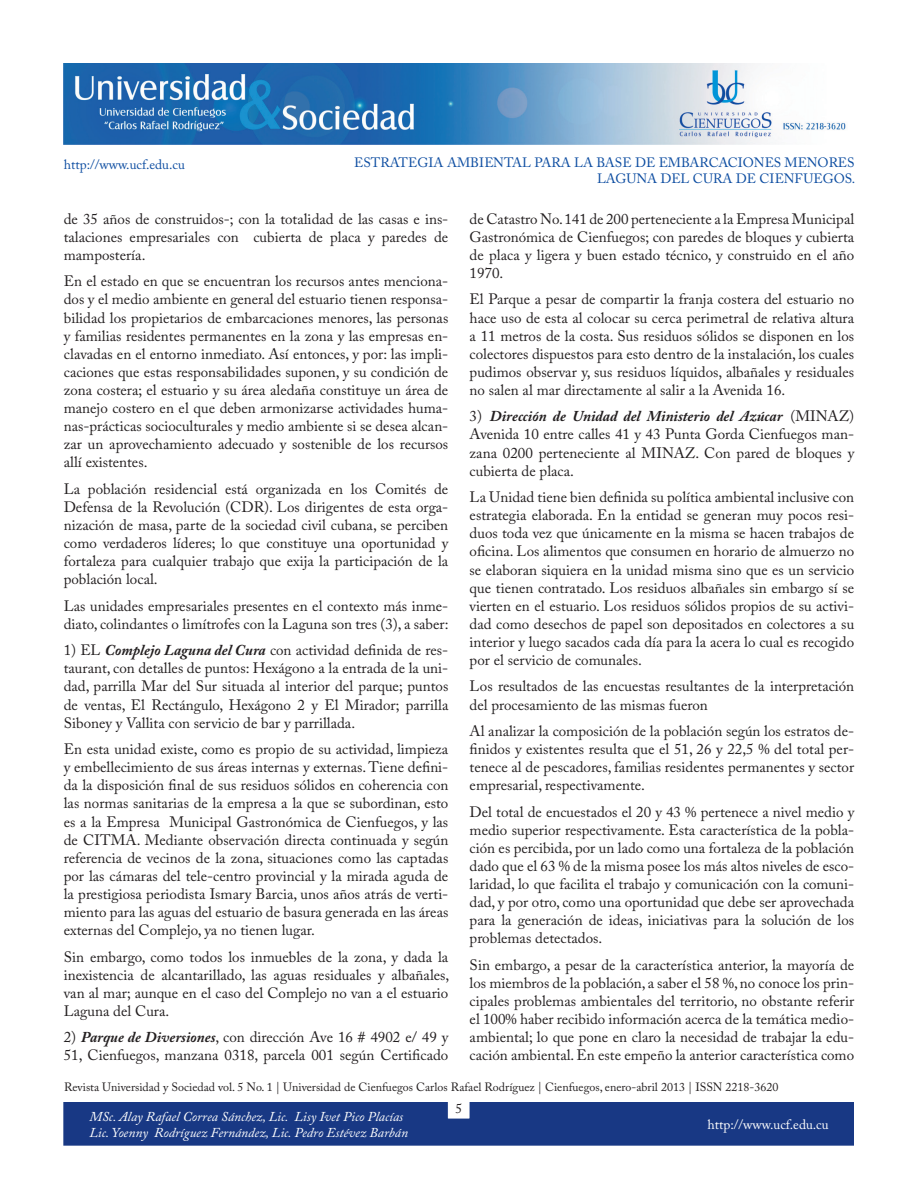
<style>
.page{position:relative;width:918px;height:1188px;background:#fff}
.page>*{position:absolute;margin:0;border:0;box-sizing:border-box;transform-origin:0 0}
.texto{font:15px/18.1px "Adobe Caslon Pro";color:#231f20;text-align:justify}
.t1{font:italic 13.5px/16.2px "Adobe Caslon Pro";color:#fff}
.t2{font:13.5px/16.2px "Adobe Caslon Pro";color:#0d4da1;text-align:right}
.t3{font:13.5px "Adobe Caslon Pro";color:#fff}
.t4{font:13.5px "Adobe Caslon Pro";color:#231f20}
.t5{font:12px "Adobe Caslon Pro";color:#231f20}
.s1{font-weight:700;font-style:italic}
</style>
<div class="page">
<img style="left:64px;top:64px;width:782px;height:80px">
<div style="left:64px;top:1103px;width:790px;height:42px;background:#183884"></div>
<p class="t2" style="left:64px;top:156px;width:123px">http://www.ucf.edu.cu</p>
<p class="t2" style="left:354px;top:154px;width:503px">ESTRATEGIA AMBIENTAL PARA LA BASE DE EMBARCACIONES MENORES<br>LAGUNA DEL CURA DE CIENFUEGOS.</p>
<p class="texto" style="left:64px;top:209px;width:386px">de 35 años de construidos-; con la totalidad de las casas e ins&shy;talaciones empresariales con cubierta de placa y paredes de mampostería.</p>
<p class="texto" style="left:64px;top:272px;width:386px">En el estado en que se encuentran los recursos antes menciona&shy;dos y el medio ambiente en general del estuario tienen responsa&shy;bilidad los propietarios de embarcaciones menores, las personas y familias residentes permanentes en la zona y las empresas en&shy;clavadas en el entorno inmediato. Así entonces, y por: las impli&shy;caciones que estas responsabilidades suponen, y su condición de zona costera; el estuario y su área aledaña constituye un área de manejo costero en el que deben armonizarse actividades huma&shy;nas-prácticas socioculturales y medio ambiente si se desea alcan&shy;zar un aprovechamiento adecuado y sostenible de los recursos allí existentes.</p>
<p class="texto" style="left:64px;top:479px;width:386px">La población residencial está organizada en los Comités de Defensa de la Revolución (CDR). Los dirigentes de esta orga&shy;nización de masa, parte de la sociedad civil cubana, se perciben como verdaderos líderes; lo que constituye una oportunidad y fortaleza para cualquier trabajo que exija la participación de la población local.</p>
<p class="texto" style="left:64px;top:596px;width:386px">Las unidades empresariales presentes en el contexto más inme&shy;diato, colindantes o limítrofes con la Laguna son tres (3), a saber:</p>
<p class="texto" style="left:64px;top:641px;width:386px">1) EL <span class="s1">Complejo Laguna del Cura</span> con actividad definida de res&shy;taurant, con detalles de puntos: Hexágono a la entrada de la uni&shy;dad, parrilla Mar del Sur situada al interior del parque; puntos de ventas, El Rectángulo, Hexágono 2 y El Mirador; parrilla Siboney y Vallita con servicio de bar y parrillada.</p>
<p class="texto" style="left:64px;top:740px;width:386px">En esta unidad existe, como es propio de su actividad, limpieza y embellecimiento de sus áreas internas y externas. Tiene defini&shy;da la disposición final de sus residuos sólidos en coherencia con las normas sanitarias de la empresa a la que se subordinan, esto es a la Empresa Municipal Gastronómica de Cienfuegos, y las de CITMA. Mediante observación directa continuada y según referencia de vecinos de la zona, situaciones como las captadas por las cámaras del tele-centro provincial y la mirada aguda de la prestigiosa periodista Ismary Barcia, unos años atrás de verti&shy;miento para las aguas del estuario de basura generada en las áreas externas del Complejo, ya no tienen lugar.</p>
<p class="texto" style="left:64px;top:947px;width:387px">Sin embargo, como todos los inmuebles de la zona, y dada la inexistencia de alcantarillado, las aguas residuales y albañales, van al mar; aunque en el caso del Complejo no van a el estuario Laguna del Cura.</p>
<p class="texto" style="left:64px;top:1028px;width:386px">2) <span class="s1">Parque de Diversiones</span>, con dirección Ave 16 # 4902 e/ 49 y<br>51, Cienfuegos, manzana 0318, parcela 001 según Certificado</p>
<p class="texto" style="left:470px;top:209px;width:386px">de Catastro No. 141 de 200 perteneciente a la Empresa Municipal Gastronómica de Cienfuegos; con paredes de bloques y cubierta de placa y ligera y buen estado técnico, y construido en el año 1970.</p>
<p class="texto" style="left:470px;top:290px;width:386px">El Parque a pesar de compartir la franja costera del estuario no hace uso de esta al colocar su cerca perimetral de relativa altura a 11 metros de la costa. Sus residuos sólidos se disponen en los colectores dispuestos para esto dentro de la instalación, los cuales pudimos observar y, sus residuos líquidos, albañales y residuales no salen al mar directamente al salir a la Avenida 16.</p>
<p class="texto" style="left:470px;top:407px;width:386px">3) <span class="s1">Dirección de Unidad del Ministerio del Azúcar</span> (MINAZ)<br>Avenida 10 entre calles 41 y 43 Punta Gorda Cienfuegos man&shy;zana 0200 perteneciente al MINAZ. Con pared de bloques y cubierta de placa.</p>
<p class="texto" style="left:470px;top:488px;width:386px">La Unidad tiene bien definida su política ambiental inclusive con estrategia elaborada. En la entidad se generan muy pocos resi&shy;duos toda vez que únicamente en la misma se hacen trabajos de oficina. Los alimentos que consumen en horario de almuerzo no se elaboran siquiera en la unidad misma sino que es un servicio que tienen contratado. Los residuos albañales sin embargo sí se vierten en el estuario. Los residuos sólidos propios de su activi&shy;dad como desechos de papel son depositados en colectores a su interior y luego sacados cada día para la acera lo cual es recogido por el servicio de comunales.</p>
<p class="texto" style="left:470px;top:677px;width:386px">Los resultados de las encuestas resultantes de la interpretación del procesamiento de las mismas fueron</p>
<p class="texto" style="left:470px;top:722px;width:386px">Al analizar la composición de la población según los estratos de&shy;finidos y existentes resulta que el 51, 26 y 22,5 % del total per&shy;tenece al de pescadores, familias residentes permanentes y sector empresarial, respectivamente.</p>
<p class="texto" style="left:470px;top:803px;width:386px">Del total de encuestados el 20 y 43 % pertenece a nivel medio y medio superior respectivamente. Esta característica de la pobla&shy;ción es percibida, por un lado como una fortaleza de la población dado que el 63 % de la misma posee los más altos niveles de esco&shy;laridad, lo que facilita el trabajo y comunicación con la comuni&shy;dad, y por otro, como una oportunidad que debe ser aprovechada para la generación de ideas, iniciativas para la solución de los problemas detectados.</p>
<p class="texto" style="left:470px;top:956px;width:386px">Sin embargo, a pesar de la característica anterior, la mayoría de los miembros de la población, a saber el 58 %, no conoce los prin&shy;cipales problemas ambientales del territorio, no obstante referir el 100% haber recibido información acerca de la temática medio&shy;ambiental; lo que pone en claro la necesidad de trabajar la edu&shy;cación ambiental. En este empeño la anterior característica como</p>
<p class="t5" style="left:64px;top:1079px;width:716px">Revista Universidad y Sociedad vol. 5 No. 1 | Universidad de Cienfuegos Carlos Rafael Rodríguez | Cienfuegos, enero-abril 2013 | ISSN 2218-3620</p>
<p class="t4" style="left:456px;top:1100px;width:8px">5</p>
<p class="t1" style="left:90px;top:1108px;width:320px">MSc. Alay Rafael Correa Sánchez, Lic. Lisy Ivet Pico Placías<br>Lic. Yoenny Rodríguez Fernández, Lic. Pedro Estévez Barbán</p>
<p class="t3" style="left:708px;top:1117px;width:123px">http://www.ucf.edu.cu</p>
</div>
